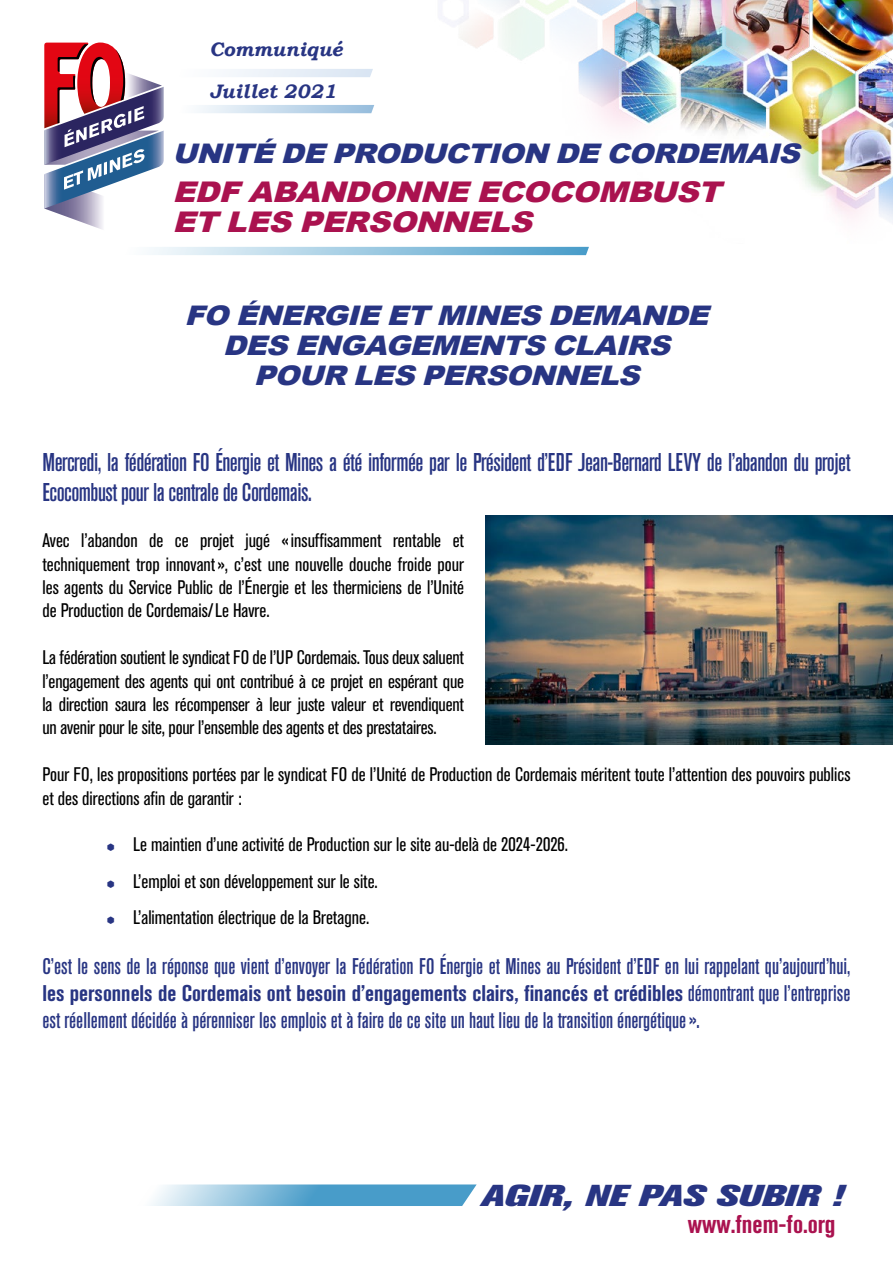
<style>
.page{position:relative;width:893px;height:1263px;background:#fff}
.page>*{position:absolute;margin:0;border:0;box-sizing:border-box;transform-origin:0 0}
.t1{font:italic 800 30px "Akzidenz Grotesk Pro";color:#283583;scale:1.4 1}
.t2{font:italic 900 28.5px/30px "Arial";color:#aa124f;scale:1.1 1}
.t3{font:italic 900 27px/30px "Arial";color:#283583;text-align:center;scale:1.1 1}
.t4{font:500 condensed 25.5px/30.6px "Akzidenz Grotesk Pro";letter-spacing:-.02em;color:#283583}
.t5{font:700 condensed 25.5px "Akzidenz Grotesk Pro";color:#aa124f}
.t6{font:500 condensed 22.5px/27px "Akzidenz Grotesk Pro";color:#283583;text-align:justify}
.t7{font:condensed 19.5px/23.4px "Akzidenz Grotesk Pro";color:#000;text-align:justify}
.t8{font:italic 700 19.5px/42px "Bookman Old Style";color:#283583}
.s1{font-weight:700}
</style>
<div class="page">
<svg style="left:151px;top:1184px;width:326px;height:22px;background:#7cb8d8"></svg>
<img style="left:97px;top:0;width:796px;height:223px">
<svg style="left:44px;top:43px;width:120px;height:186px"></svg>
<svg style="left:179px;top:69px;width:194px;height:8px"></svg>
<svg style="left:179px;top:105px;width:195px;height:8px"></svg>
<svg style="left:149px;top:247px;width:440px;height:8px;background:#9ecae2"></svg>
<img style="left:485px;top:515px;width:408px;height:230px">
<p class="t8" style="left:210px;top:29px;width:134px">Communiqué<br>Juillet 2021</p>
<h3 class="t3" style="left:172px;top:138px;width:581px">UNITÉDEPRODUCTION DECORDEMAIS</h3>
<h2 class="t2" style="left:172px;top:176px;width:509px">EDFABANDONNE ECOCOMBUST<br>ET LES PERSONNELS</h2>
<h3 class="t3" style="left:185px;top:300px;width:487px">FO ÉNERGIEETMINESDEMANDE<br>DESENGAGEMENTSCLAIRS<br>POUR LESPERSONNELS</h3>
<h3 class="t4" style="left:43px;top:446px;width:809px">Mercredi, la fédération FO Énergie et Mines a été informée par le Président d’EDF Jean-Bernard LEVY de l’abandon du projet<br>Ecocombust pour la centrale de Cordemais.</h3>
<p class="t7" style="left:43px;top:528px;width:423px">Avec l’abandon de ce projet jugé «insuffisamment rentable et techniquement trop innovant», c’est une nouvelle douche froide pour les agents du Service Public de l’Énergie et les thermiciens de l’Unité de Production de Cordemais/Le Havre.</p>
<p class="t7" style="left:43px;top:645px;width:423px">La fédération soutient le syndicat FO de l’UP Cordemais. Tous deux saluent l’engagement des agents qui ont contribué à ce projet en espérant que la direction saura les récompenser à leur juste valeur et revendiquent un avenir pour le site, pour l’ensemble des agents et des prestataires.</p>
<p class="t7" style="left:43px;top:762px;width:809px">Pour FO, les propositions portées par le syndicat FO de l’Unité de Production de Cordemais méritent toute l’attention des pouvoirs publics et des directions afin de garantir :</p>
<p class="t7" style="left:133px;top:826px;width:436px;line-height:36.2px;text-align:left">Le maintien d’une activité de Production sur le site au-delà de 2024-2026.<br>L’emploi et son développement sur le site.<br>L’alimentation électrique de la Bretagne.</p>
<p class="t6" style="left:43px;top:952px;width:809px">C’est le sens de la réponse que vient d’envoyer la Fédération FO Énergie et Mines au Président d’EDF en lui rappelant qu’aujourd’hui, <span class="s1">les personnels de Cordemais ont besoin d’engagements clairs, financés et crédibles</span> démontrant que l’entreprise est réellement décidée à pérenniser les emplois et à faire de ce site un haut lieu de la transition énergétique».</p>
<h1 class="t1" style="left:481px;top:1176px;width:260px">AGIR, NE PAS SUBIR !</h1>
<h3 class="t5" style="left:688px;top:1208px;width:149px">www.fnem-fo.org</h3>
</div>
